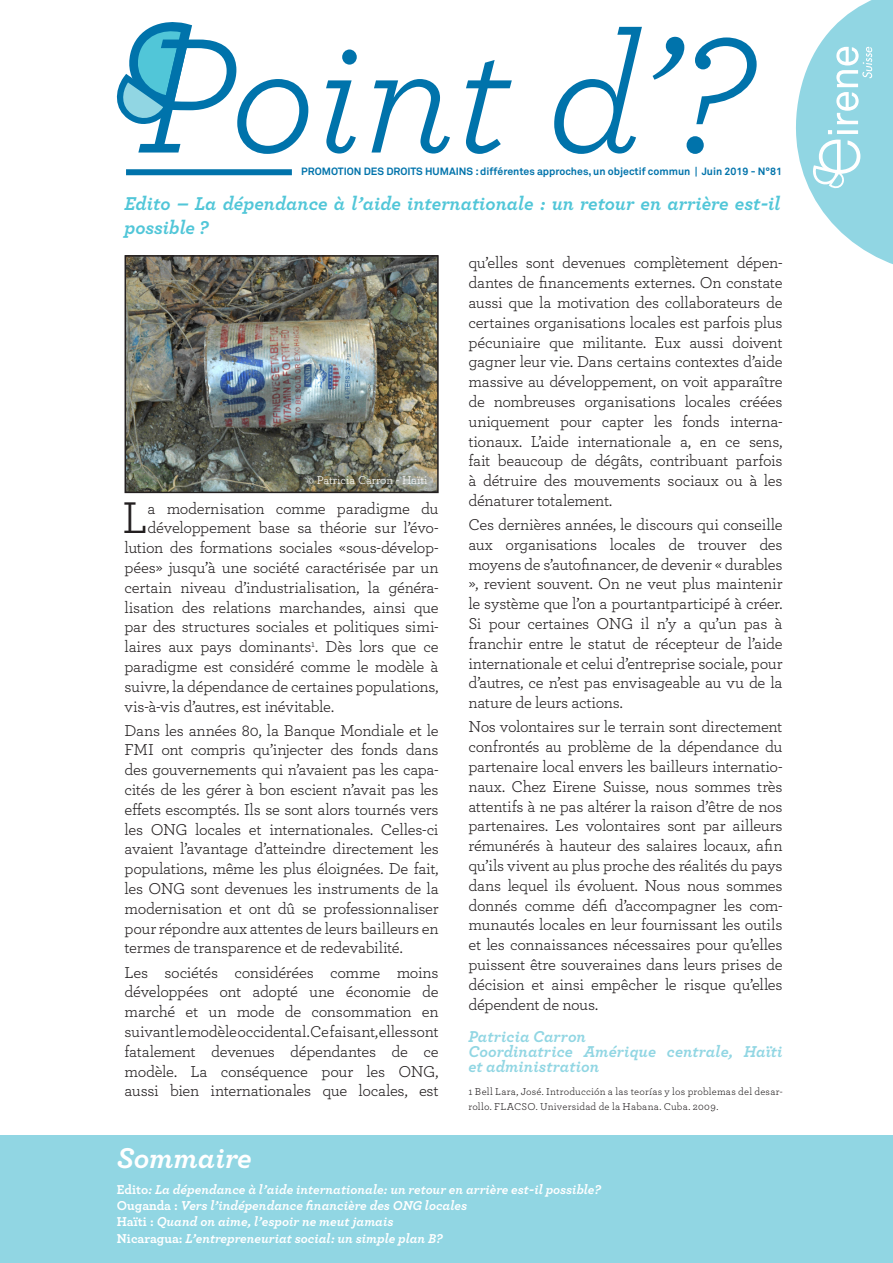
<style>
.page{position:relative;width:893px;height:1263px;background:#fff}
.page>*{position:absolute;margin:0;border:0;box-sizing:border-box;transform-origin:0 0}
.t1{font:46.65px "Archer";color:#231f20}
.t2{font:italic 700 30px "Archer";color:#fff}
.t3{font:italic 700 19.5px/23.4px "Archer";color:#51c6d8}
.t4{font:16.5px/19.8px "Archer";letter-spacing:-.02em;color:#231f20;text-align:justify}
.t5{font:italic 700 16.5px/15px "Archer";color:#91d6e3}
.t6{font:italic 700 13.5px/16.2px "Archer";color:#fff}
.t7{font:12px "Archer";color:#fff}
.t8{font:10.5px/15px "Archer";letter-spacing:.02em;color:#231f20}
.t9{font:700 10.5px "Akkurat Pro";color:#0073ab}
.s1{font-style:normal}
</style>
<div class="page">
<div style="left:0;top:1135px;width:893px;height:128px;background:#91d6e3"></div>
<img style="left:128px;top:258px;width:308px;height:232px">
<div style="left:125px;top:255px;width:314px;height:238px;border:2px solid #231f20"></div>
<svg style="left:116px;top:22px;width:192px;height:132px"></svg>
<svg style="left:326px;top:49px;width:31px;height:105px"></svg>
<svg style="left:372px;top:79px;width:78px;height:75px"></svg>
<svg style="left:466px;top:60px;width:46px;height:94px"></svg>
<svg style="left:554px;top:27px;width:88px;height:127px"></svg>
<svg style="left:653px;top:37px;width:104px;height:117px"></svg>
<div style="left:126px;top:169px;width:166px;height:6px;background:#0073ab"></div>
<svg style="left:796px;top:0;width:97px;height:264px"></svg>
<p class="t9" style="left:301px;top:165px;width:482px">PROMOTION DES DROITS HUMAINS : différentes approches, un objectif commun | Juin 2019 - N°81</p>
<p class="t3" style="left:125px;top:191px;width:658px">Edito – La dépendance à l’aide internationale : un retour en arrière est-il possible ?</p>
<p class="t7" style="left:307px;top:471px;width:122px">© Patricia Carron - Haïti</p>
<h1 class="t1" style="left:122px;top:486px;width:27px">L</h1>
<p class="t4" style="left:148px;top:497px;width:293px">a modernisation comme paradigme du</p>
<p class="t4" style="left:148px;top:517px;width:293px">développement base sa théorie sur l’évo-</p>
<p class="t4" style="left:125px;top:537px;width:316px">lution des formations sociales «sous-dévelop-</p>
<p class="t4" style="left:125px;top:557px;width:316px">pées» jusqu’à une société caractérisée par un</p>
<p class="t4" style="left:125px;top:577px;width:316px">certain niveau d’industrialisation, la généra-</p>
<p class="t4" style="left:125px;top:596px;width:316px">lisation des relations marchandes, ainsi que</p>
<p class="t4" style="left:125px;top:616px;width:316px">par des structures sociales et politiques simi-</p>
<p class="t4" style="left:125px;top:636px;width:316px">laires aux pays dominants<sup>1</sup>. Dès lors que ce</p>
<p class="t4" style="left:125px;top:656px;width:316px">paradigme est considéré comme le modèle à</p>
<p class="t4" style="left:125px;top:676px;width:316px">suivre, la dépendance de certaines populations,</p>
<p class="t4" style="left:125px;top:695px;width:211px">vis-à-vis d’autres, est inévitable.</p>
<p class="t4" style="left:125px;top:719px;width:316px">Dans les années 80, la Banque Mondiale et le FMI ont compris qu’injecter des fonds dans des gouvernements qui n’avaient pas les capa&shy;cités de les gérer à bon escient n’avait pas les effets escomptés. Ils se sont alors tournés vers les ONG locales et internationales. Celles-ci avaient l’avantage d’atteindre directement les populations, même les plus éloignées. De fait, les ONG sont devenues les instruments de la modernisation et ont dû se professionnaliser pour répondre aux attentes de leurs bailleurs en termes de transparence et de redevabilité.</p>
<p class="t4" style="left:125px;top:961px;width:316px">Les sociétés considérées comme moins développées ont adopté une économie de marché et un mode de consommation en suivant le modèle occidental. Ce faisant, elles sont fatalement devenues dépendantes de ce modèle. La conséquence pour les ONG, aussi bien internationales que locales, est</p>
<p class="t4" style="left:468px;top:252px;width:316px">qu’elles sont devenues complètement dépen&shy;dantes de financements externes. On constate aussi que la motivation des collaborateurs de certaines organisations locales est parfois plus pécuniaire que militante. Eux aussi doivent gagner leur vie. Dans certains contextes d’aide massive au développement, on voit apparaître de nombreuses organisations locales créées uniquement pour capter les fonds interna&shy;tionaux. L’aide internationale a, en ce sens, fait beaucoup de dégâts, contribuant parfois à détruire des mouvements sociaux ou à les dénaturer totalement.</p>
<p class="t4" style="left:468px;top:514px;width:316px">Ces dernières années, le discours qui conseille aux organisations locales de trouver des moyens de s’autofinancer, de devenir « durables », revient souvent. On ne veut plus maintenir le système que l’on a pourtantparticipé à créer.<br>Si pour certaines ONG il n’y a qu’un pas à franchir entre le statut de récepteur de l’aide internationale et celui d’entreprise sociale, pour d’autres, ce n’est pas envisageable au vu de la nature de leurs actions.</p>
<p class="t4" style="left:468px;top:716px;width:316px">Nos volontaires sur le terrain sont directement confrontés au problème de la dépendance du partenaire local envers les bailleurs internatio&shy;naux. Chez Eirene Suisse, nous sommes très attentifs à ne pas altérer la raison d’être de nos partenaires. Les volontaires sont par ailleurs rémunérés à hauteur des salaires locaux, afin qu’ils vivent au plus proche des réalités du pays dans lequel ils évoluent. Nous nous sommes donnés comme défi d’accompagner les com&shy;munautés locales en leur fournissant les outils et les connaissances nécessaires pour qu’elles puissent être souveraines dans leurs prises de décision et ainsi empêcher le risque qu’elles dépendent de nous.</p>
<p class="t5" style="left:468px;top:1027px;width:316px">Patricia Carron<br>Coordinatrice Amérique centrale, Haïti et administration</p>
<p class="t8" style="left:468px;top:1083px;width:316px">1 Bell Lara, José. Introducción a las teorías y los problemas del desar&shy;rollo. FLACSO. Universidad de la Habana. Cuba. 2009.</p>
<h2 class="t2" style="left:117px;top:1134px;width:136px">Sommaire</h2>
<p class="t6" style="left:117px;top:1180px;width:485px"><span class="s1">Edito</span>: La dépendance à l’aide internationale: un retour en arrière est-il possible?<br><span class="s1">Ouganda :</span> Vers l’indépendance financière des ONG locales<br><span class="s1">Haïti :</span> Quand on aime, l’espoir ne meut jamais<br><span class="s1">Nicaragua:</span> L’entrepreneuriat social: un simple plan B?</p>
</div>
